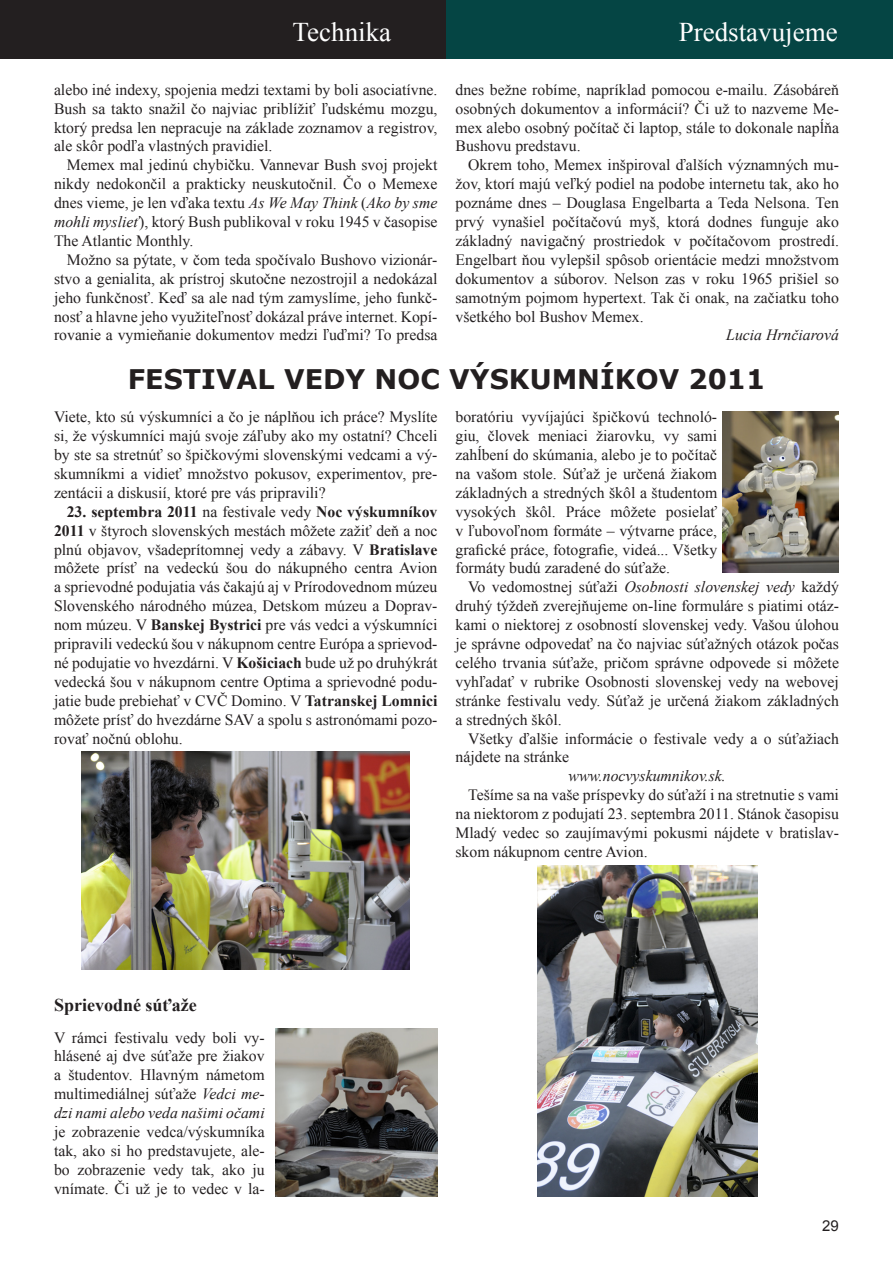
<style>
.page{position:relative;width:893px;height:1263px;background:#fff}
.page>*{position:absolute;margin:0;border:0;box-sizing:border-box;transform-origin:0 0}
.Nadpis_1{font:700 27px "Verdana";color:#231f20}
.t1{font:27px "Times New Roman";color:#fff}
.Nadpis_2{font:700 18px "Times New Roman";color:#231f20}
.Základný_text{font:15.75px/18.9px "Times New Roman";color:#231f20;text-align:justify}
.Základný_text_bez_od{font:15.75px/18.9px "Times New Roman";color:#231f20;text-align:justify}
.webové_stránky{font:italic 15.75px "Times New Roman";color:#231f20}
.Autor{font:italic 15.75px "Times New Roman";color:#231f20}
.t2{font:15px "Arial";color:#231f20}
.s1{font-style:italic}
.s2{font-weight:700}
</style>
<div class="page">
<div style="left:0;top:0;width:446px;height:58px;background:#231f20"></div>
<div style="left:446px;top:0;width:447px;height:58px;background:#054544"></div>
<img style="left:82px;top:752px;width:328px;height:217px">
<img style="left:275px;top:1028px;width:162px;height:168px">
<img style="left:537px;top:866px;width:220px;height:330px">
<img style="left:723px;top:411px;width:116px;height:162px">
<p class="t1" style="left:293px;top:13px;width:100px">Technika</p>
<p class="Základný_text" style="left:54px;top:80px;width:385px">alebo iné indexy, spojenia medzi textami by boli asociatívne.<br>Bush sa takto snažil čo najviac priblížiť ľudskému mozgu, ktorý predsa len nepracuje na základe zoznamov a registrov, ale skôr podľa vlastných pravidiel.</p>
<p class="Základný_text" style="left:54px;top:155px;width:385px;text-indent:13px">Memex mal jedinú chybičku. Vannevar Bush svoj projekt nikdy nedokončil a prakticky neuskutočnil. Čo o Memexe dnes vieme, je len vďaka textu <span class="s1">As We May Think</span> (<span class="s1">Ako by sme mohli myslieť</span>), ktorý Bush publikoval v roku 1945 v časopise The Atlantic Monthly.</p>
<p class="Základný_text" style="left:54px;top:250px;width:385px;text-indent:13px">Možno sa pýtate, v čom teda spočívalo Bushovo vizionár&shy;stvo a genialita, ak prístroj skutočne nezostrojil a nedokázal jeho funkčnosť. Keď sa ale nad tým zamyslíme, jeho funkč&shy;nosť a hlavne jeho využiteľnosť dokázal práve internet. Kopí&shy;rovanie a vymieňanie dokumentov medzi ľuďmi? To predsa</p>
<p class="t1" style="left:679px;top:13px;width:160px">Predstavujeme</p>
<p class="Základný_text" style="left:455px;top:80px;width:385px">dnes bežne robíme, napríklad pomocou e-mailu. Zásobáreň osobných dokumentov a informácií? Či už to nazveme Me&shy;mex alebo osobný počítač či laptop, stále to dokonale napĺňa Bushovu predstavu.</p>
<p class="Základný_text" style="left:455px;top:155px;width:385px;text-indent:13px">Okrem toho, Memex inšpiroval ďalších významných mu&shy;žov, ktorí majú veľký podiel na podobe internetu tak, ako ho poznáme dnes – Douglasa Engelbarta a Teda Nelsona. Ten prvý vynašiel počítačovú myš, ktorá dodnes funguje ako základný navigačný prostriedok v počítačovom prostredí.<br>Engelbart ňou vylepšil spôsob orientácie medzi množstvom dokumentov a súborov. Nelson zas v roku 1965 prišiel so samotným pojmom hypertext. Tak či onak, na začiatku toho všetkého bol Bushov Memex.</p>
<p class="Autor" style="left:726px;top:324px;width:114px">Lucia Hrnčiarová</p>
<p class="Nadpis_1" style="left:128px;top:362px;width:639px">FESTIVAL VEDY NOC VÝSKUMNÍKOV 2011</p>
<p class="Základný_text_bez_od" style="left:54px;top:407px;width:385px">Viete, kto sú výskumníci a čo je náplňou ich práce? Myslíte si, že výskumníci majú svoje záľuby ako my ostatní? Chceli by ste sa stretnúť so špičkovými slovenskými vedcami a vý&shy;skumníkmi a vidieť množstvo pokusov, experimentov, pre&shy;zentácii a diskusií, ktoré pre vás pripravili?</p>
<p class="Základný_text" style="left:54px;top:502px;width:385px;text-indent:13px"><span class="s2">23. septembra 2011</span> na festivale vedy <span class="s2">Noc výskumníkov 2011</span> v štyroch slovenských mestách môžete zažiť deň a noc plnú objavov, všadeprítomnej vedy a zábavy. V <span class="s2">Bratislave </span>môžete prísť na vedeckú šou do nákupného centra Avion a sprievodné podujatia vás čakajú aj v Prírodovednom múzeu Slovenského národného múzea, Detskom múzeu a Doprav&shy;nom múzeu. V <span class="s2">Banskej Bystrici</span> pre vás vedci a výskumníci pripravili vedeckú šou v nákupnom centre Európa a sprievod&shy;né podujatie vo hvezdárni. V <span class="s2">Košiciach</span> bude už po druhýkrát vedecká šou v nákupnom centre Optima a sprievodné podu&shy;jatie bude prebiehať v CVČ Domino. V <span class="s2">Tatranskej Lomnici </span>môžete prísť do hvezdárne SAV a spolu s astronómami pozo&shy;rovať nočnú oblohu.</p>
<p class="Základný_text_bez_od" style="left:455px;top:407px;width:263px">boratóriu vyvíjajúci špičkovú technoló&shy;giu, človek meniaci žiarovku, vy sami zahĺbení do skúmania, alebo je to počítač na vašom stole. Súťaž je určená žiakom základných a stredných škôl a študentom vysokých škôl. Práce môžete posielať v ľubovoľnom formáte – výtvarne práce, grafické práce, fotografie, videá... Všetky formáty budú zaradené do súťaže.</p>
<p class="Základný_text" style="left:455px;top:577px;width:385px;text-indent:13px">Vo vedomostnej súťaži <span class="s1">Osobnosti slovenskej vedy</span> každý druhý týždeň zverejňujeme on-line formuláre s piatimi otáz&shy;kami o niektorej z osobností slovenskej vedy. Vašou úlohou je správne odpovedať na čo najviac súťažných otázok počas celého trvania súťaže, pričom správne odpovede si môžete vyhľadať v rubrike Osobnosti slovenskej vedy na webovej stránke festivalu vedy. Súťaž je určená žiakom základných a stredných škôl.</p>
<p class="Základný_text" style="left:455px;top:728px;width:385px;text-indent:13px">Všetky ďalšie informácie o festivale vedy a o súťažiach nájdete na stránke</p>
<p class="webové_stránky" style="left:569px;top:765px;width:159px">www.nocvyskumnikov.sk.</p>
<p class="Základný_text" style="left:455px;top:785px;width:385px;text-indent:13px">Tešíme sa na vaše príspevky do súťaží i na stretnutie s vami na niektorom z podujatí 23. septembra 2011. Stánok časopisu Mladý vedec so zaujímavými pokusmi nájdete v bratislav&shy;skom nákupnom centre Avion.</p>
<p class="Nadpis_2" style="left:54px;top:992px;width:144px">Sprievodné súťaže</p>
<p class="Základný_text_bez_od" style="left:54px;top:1027px;width:212px">V rámci festivalu vedy boli vy&shy;hlásené aj dve súťaže pre žiakov a študentov. Hlavným námetom multimediálnej súťaže <span class="s1">Vedci me&shy;dzi nami alebo veda našimi očami </span>je zobrazenie vedca/výskumníka tak, ako si ho predstavujete, ale&shy;bo zobrazenie vedy tak, ako ju vnímate. Či už je to vedec v la-</p>
<p class="t2" style="left:822px;top:1216px;width:18px">29</p>
</div>
